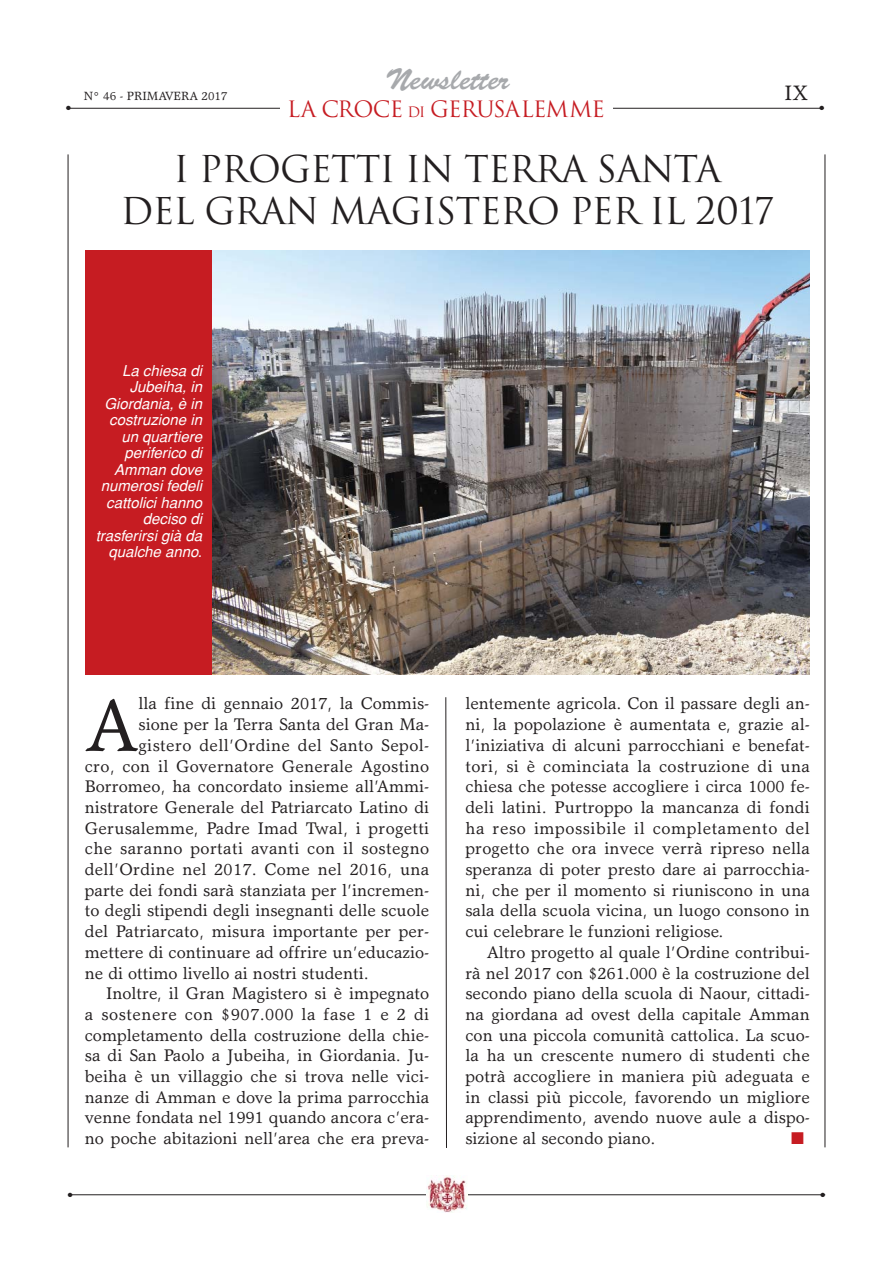
<style>
.page{position:relative;width:893px;height:1263px;background:#fff}
.page>*{position:absolute;margin:0;border:0;box-sizing:border-box;transform-origin:0 0}
.t1{font:74.55px "Garth Graphic";color:#231f20}
.t2{font:36px/42px "Trajan";letter-spacing:-.025em;color:#231f20;text-align:center}
.t3{font:30px "Brush Script";color:#a7a9ac}
.t4{font:21.9px "Trajan";letter-spacing:-.04em;color:#c61c22}
.t5{font:21px "Garth Graphic";color:#231f20}
.t6{font:16.95px/20.7px "Garth Graphic";color:#231f20;text-align:justify}
.t7{font:16.95px "Garth Graphic";letter-spacing:.02em;color:#231f20}
.t8{font:16.95px "Garth Graphic";letter-spacing:.03em;color:#231f20}
.t9{font:16.95px "Zapf Dingbats";color:#c61c22}
.t10{font:italic 15px/16.5px "Helvetica";color:#fff;text-align:right}
.t11{font:12px "Garth Graphic";color:#231f20}
.t12{font:6px "Zapf Dingbats";color:#231f20}
.s1{font-size:14.1px}
</style>
<div class="page">
<hr style="left:68px;top:154px;width:1px;height:993px;background:#231f20">
<hr style="left:825px;top:154px;width:1px;height:993px;background:#231f20">
<svg style="left:445px;top:697px;width:2px;height:451px"></svg>
<hr style="left:67px;top:108px;width:757px;height:1px;background:#231f20">
<hr style="left:68px;top:1194px;width:757px;height:1px;background:#231f20">
<img style="left:426px;top:1176px;width:41px;height:37px">
<div style="left:280px;top:101px;width:333px;height:22px;background:#fff"></div>
<img style="left:212px;top:250px;width:598px;height:425px">
<div style="left:85px;top:250px;width:127px;height:425px;background:#c61c22"></div>
<h3 class="t3" style="left:386px;top:71px;width:125px">Newsletter</h3>
<p class="t11" style="left:84px;top:91px;width:145px">N° 46 - PRIMAVERA 2017</p>
<p class="t5" style="left:785px;top:85px;width:25px">IX</p>
<p class="t4" style="left:287px;top:97px;width:319px">LA CROCE <span class="s1">DI</span> GERUSALEMME</p>
<p class="t12" style="left:66px;top:106px;width:6px">●</p>
<p class="t12" style="left:820px;top:105px;width:6px">●</p>
<h2 class="t2" style="left:121px;top:148px;width:655px">I PROGETTI IN TERRA SANTA<br>DEL GRAN MAGISTERO PER IL 2017</h2>
<p class="t10" style="left:96px;top:363px;width:111px">La chiesa di<br>Jubeiha, in<br>Giordania, è in costruzione in un quartiere periferico di<br>Amman dove numerosi fedeli cattolici hanno deciso di trasferirsi già da qualche anno.</p>
<h1 class="t1" style="left:85px;top:697px;width:55px">A</h1>
<p class="t6" style="left:138px;top:695px;width:292px">lla fine di gennaio 2017, la Commis-</p>
<p class="t6" style="left:138px;top:716px;width:292px">sione per la Terra Santa del Gran Ma-</p>
<p class="t7" style="left:138px;top:739px;width:292px">gistero dell’Ordine del Santo Sepol-</p>
<p class="t6" style="left:85px;top:757px;width:346px">cro, con il Governatore Generale Agostino</p>
<p class="t6" style="left:85px;top:778px;width:346px">Borromeo, ha concordato insieme all’Ammi-</p>
<p class="t6" style="left:85px;top:798px;width:346px">nistratore Generale del Patriarcato Latino di</p>
<p class="t6" style="left:85px;top:819px;width:346px">Gerusalemme, Padre Imad Twal, i progetti</p>
<p class="t7" style="left:85px;top:842px;width:346px">che saranno portati avanti con il sostegno</p>
<p class="t6" style="left:85px;top:861px;width:346px">dell’Ordine nel 2017. Come nel 2016, una</p>
<p class="t6" style="left:85px;top:881px;width:346px">parte dei fondi sarà stanziata per l’incremen-</p>
<p class="t6" style="left:85px;top:902px;width:346px">to degli stipendi degli insegnanti delle scuole</p>
<p class="t6" style="left:85px;top:923px;width:346px">del Patriarcato, misura importante per per-</p>
<p class="t6" style="left:85px;top:943px;width:346px">mettere di continuare ad offrire un’educazio-</p>
<p class="t6" style="left:85px;top:964px;width:285px">ne di ottimo livello ai nostri studenti.</p>
<p class="t6" style="left:106px;top:985px;width:325px">Inoltre, il Gran Magistero si è impegnato</p>
<p class="t8" style="left:85px;top:1008px;width:346px">a sostenere con $907.000 la fase 1 e 2 di</p>
<p class="t6" style="left:85px;top:1026px;width:346px">completamento della costruzione della chie-</p>
<p class="t6" style="left:85px;top:1047px;width:346px">sa di San Paolo a Jubeiha, in Giordania. Ju-</p>
<p class="t6" style="left:85px;top:1068px;width:346px">beiha è un villaggio che si trova nelle vici-</p>
<p class="t6" style="left:85px;top:1088px;width:346px">nanze di Amman e dove la prima parrocchia</p>
<p class="t6" style="left:85px;top:1109px;width:346px">venne fondata nel 1991 quando ancora c’era-</p>
<p class="t6" style="left:85px;top:1130px;width:346px">no poche abitazioni nell’area che era preva-</p>
<p class="t6" style="left:465px;top:695px;width:346px">lentemente agricola. Con il passare degli an&shy;ni, la popolazione è aumentata e, grazie al&shy;l’iniziativa di alcuni parrocchiani e benefat&shy;tori, si è cominciata la costruzione di una chiesa che potesse accogliere i circa 1000 fe&shy;deli latini. Purtroppo la mancanza di fondi ha reso impossibile il completamento del progetto che ora invece verrà ripreso nella speranza di poter presto dare ai parrocchia&shy;ni, che per il momento si riuniscono in una sala della scuola vicina, un luogo consono in cui celebrare le funzioni religiose.</p>
<p class="t6" style="left:465px;top:943px;width:346px;text-indent:21px">Altro progetto al quale l’Ordine contribui&shy;rà nel 2017 con $261.000 è la costruzione del secondo piano della scuola di Naour, cittadi&shy;na giordana ad ovest della capitale Amman con una piccola comunità cattolica. La scuo&shy;la ha un crescente numero di studenti che potrà accogliere in maniera più adeguata e in classi più piccole, favorendo un migliore apprendimento, avendo nuove aule a dispo&shy;sizione al secondo piano.</p>
<p class="t9" style="left:791px;top:1130px;width:14px">■</p>
<p class="t12" style="left:68px;top:1192px;width:6px">●</p>
<p class="t12" style="left:820px;top:1191px;width:6px">●</p>
</div>
